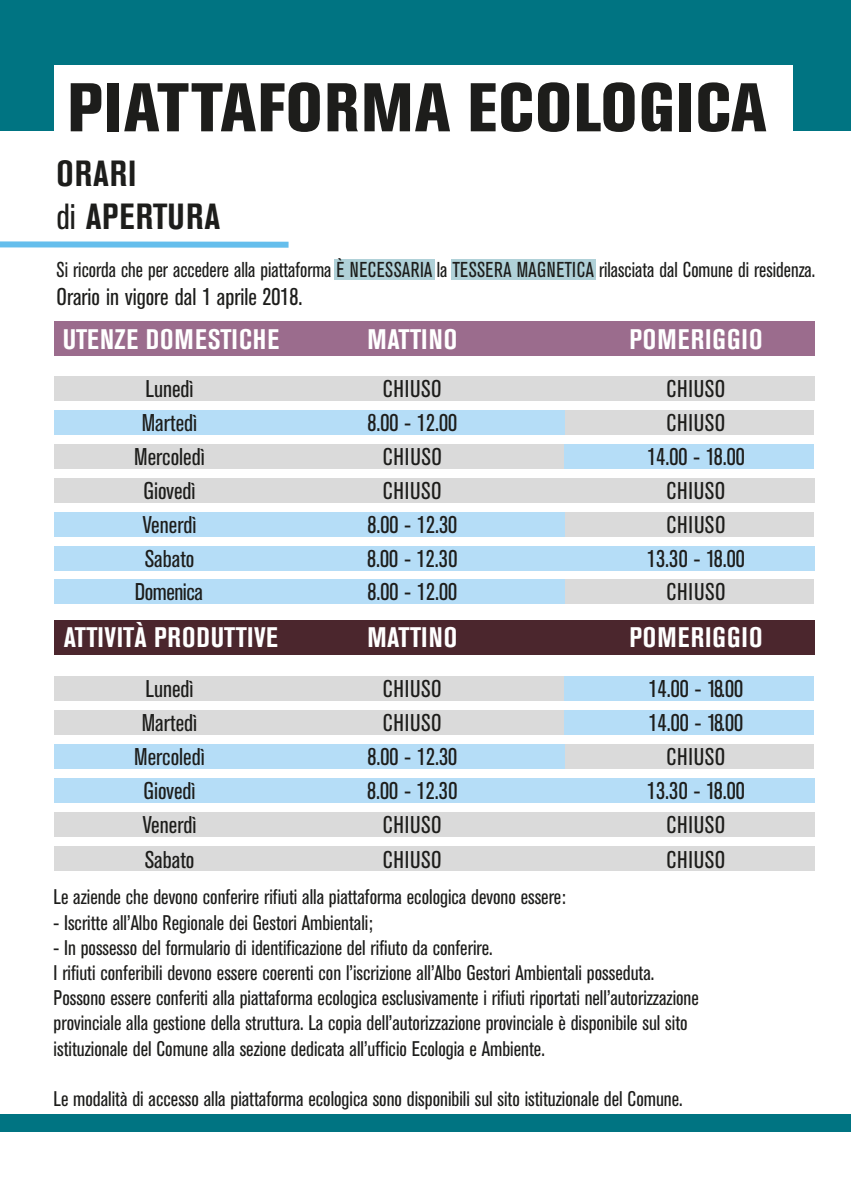
<style>
.page{position:relative;width:851px;height:1191px;background:#fff}
.page>*{position:absolute;margin:0;border:0;box-sizing:border-box;transform-origin:0 0}
.t1{font:800 condensed 68px "Akzidenz Grotesk BE";letter-spacing:.02em;color:#1d1d1b}
.t2{font:700 condensed 36px/43.2px "Akzidenz Grotesk BE";letter-spacing:.03em;color:#1d1d1b}
.t3{font:700 condensed 28px "Akzidenz Grotesk BE";letter-spacing:.035em;color:#fff}
.t4{font:condensed 24px "Akzidenz Grotesk BE";color:#1d1d1b}
.t5{font:condensed 24px "Akzidenz Grotesk BE";letter-spacing:-.02em;color:#1d1d1b}
.t6{font:condensed 21.4px "Akzidenz Grotesk BE";color:#1d1d1b;scale:.95 1}
.t7{font:condensed 21px/25.2px "Akzidenz Grotesk BE";color:#1d1d1b}
.s1{font-weight:400}
</style>
<div class="page">
<div style="left:0;top:1114px;width:850px;height:18px;background:#007482"></div>
<div style="left:0;top:0;width:850px;height:130px;background:#007482"></div>
<div style="left:54px;top:65px;width:738px;height:83px;background:#fff"></div>
<div style="left:451px;top:259px;width:144px;height:20px;background:#b0d1d8"></div>
<div style="left:334px;top:259px;width:100px;height:21px;background:#b0d1d8"></div>
<div style="left:0;top:241px;width:288px;height:7px;background:#65beec"></div>
<div style="left:54px;top:321px;width:760px;height:35px;background:#9b6c8d"></div>
<div style="left:54px;top:376px;width:760px;height:24px;background:#dadada"></div>
<div style="left:562px;top:410px;width:252px;height:24px;background:#dadada"></div>
<div style="left:54px;top:410px;width:510px;height:24px;background:#b5ddf7"></div>
<div style="left:54px;top:444px;width:512px;height:24px;background:#dadada"></div>
<div style="left:564px;top:444px;width:250px;height:24px;background:#b5ddf7"></div>
<div style="left:54px;top:478px;width:760px;height:24px;background:#dadada"></div>
<div style="left:562px;top:512px;width:252px;height:24px;background:#dadada"></div>
<div style="left:54px;top:512px;width:510px;height:24px;background:#b5ddf7"></div>
<div style="left:54px;top:546px;width:760px;height:24px;background:#b5ddf7"></div>
<div style="left:54px;top:676px;width:513px;height:24px;background:#dadada"></div>
<div style="left:54px;top:710px;width:512px;height:24px;background:#dadada"></div>
<div style="left:564px;top:676px;width:250px;height:24px;background:#b5ddf7"></div>
<div style="left:564px;top:710px;width:250px;height:24px;background:#b5ddf7"></div>
<div style="left:563px;top:744px;width:251px;height:24px;background:#dadada"></div>
<div style="left:54px;top:744px;width:510px;height:24px;background:#b5ddf7"></div>
<div style="left:54px;top:778px;width:760px;height:24px;background:#b5ddf7"></div>
<div style="left:54px;top:812px;width:760px;height:24px;background:#dadada"></div>
<div style="left:54px;top:846px;width:760px;height:24px;background:#dadada"></div>
<div style="left:54px;top:620px;width:760px;height:35px;background:#4b262d"></div>
<div style="left:562px;top:579px;width:252px;height:24px;background:#dadada"></div>
<div style="left:54px;top:579px;width:510px;height:24px;background:#b5ddf7"></div>
<h1 class="t1" style="left:67px;top:68px;width:700px">PIATTAFORMA ECOLOGICA</h1>
<h2 class="t2" style="left:56px;top:152px;width:165px">ORARI<br><span class="s1">di</span> APERTURA</h2>
<p class="t6" style="left:57px;top:258px;width:800px">Si ricorda che per accedere alla piattaforma È NECESSARIA la TESSERA MAGNETICA rilasciata dal Comune di residenza.</p>
<p class="t4" style="left:57px;top:283px;width:247px">Orario in vigore dal 1 aprile 2018.</p>
<h3 class="t3" style="left:63px;top:323px;width:218px">UTENZE DOMESTICHE</h3>
<h3 class="t3" style="left:367px;top:323px;width:91px">MATTINO</h3>
<h3 class="t3" style="left:629px;top:323px;width:134px">POMERIGGIO</h3>
<p class="t4" style="left:145px;top:376px;width:49px">Lunedì</p>
<p class="t4" style="left:383px;top:376px;width:60px">CHIUSO</p>
<p class="t4" style="left:666px;top:376px;width:60px">CHIUSO</p>
<p class="t4" style="left:142px;top:410px;width:57px">Martedì</p>
<p class="t4" style="left:367px;top:410px;width:91px">8.00 - 12.00</p>
<p class="t4" style="left:666px;top:410px;width:60px">CHIUSO</p>
<p class="t4" style="left:134px;top:444px;width:72px">Mercoledì</p>
<p class="t4" style="left:383px;top:444px;width:60px">CHIUSO</p>
<p class="t4" style="left:647px;top:444px;width:99px">14.00 - 18.00</p>
<p class="t4" style="left:143px;top:478px;width:54px">Giovedì</p>
<p class="t4" style="left:383px;top:478px;width:60px">CHIUSO</p>
<p class="t4" style="left:666px;top:478px;width:60px">CHIUSO</p>
<p class="t4" style="left:143px;top:512px;width:55px">Venerdì</p>
<p class="t4" style="left:367px;top:512px;width:91px">8.00 - 12.30</p>
<p class="t4" style="left:666px;top:512px;width:60px">CHIUSO</p>
<p class="t4" style="left:145px;top:546px;width:51px">Sabato</p>
<p class="t4" style="left:367px;top:546px;width:92px">8.00 - 12.30</p>
<p class="t4" style="left:647px;top:546px;width:99px">13.30 - 18.00</p>
<p class="t5" style="left:135px;top:578px;width:70px">Domenica</p>
<p class="t4" style="left:367px;top:578px;width:91px">8.00 - 12.00</p>
<p class="t4" style="left:666px;top:578px;width:60px">CHIUSO</p>
<h3 class="t3" style="left:64px;top:621px;width:216px">ATTIVITÀ PRODUTTIVE</h3>
<h3 class="t3" style="left:367px;top:621px;width:91px">MATTINO</h3>
<h3 class="t3" style="left:629px;top:621px;width:134px">POMERIGGIO</h3>
<p class="t4" style="left:145px;top:676px;width:49px">Lunedì</p>
<p class="t4" style="left:383px;top:676px;width:60px">CHIUSO</p>
<p class="t4" style="left:648px;top:676px;width:96px">14.00 - 18.00</p>
<p class="t4" style="left:142px;top:710px;width:57px">Martedì</p>
<p class="t4" style="left:383px;top:710px;width:60px">CHIUSO</p>
<p class="t4" style="left:648px;top:710px;width:96px">14.00 - 18.00</p>
<p class="t4" style="left:134px;top:744px;width:72px">Mercoledì</p>
<p class="t4" style="left:367px;top:744px;width:91px">8.00 - 12.30</p>
<p class="t4" style="left:666px;top:744px;width:60px">CHIUSO</p>
<p class="t4" style="left:143px;top:778px;width:54px">Giovedì</p>
<p class="t4" style="left:367px;top:778px;width:92px">8.00 - 12.30</p>
<p class="t4" style="left:647px;top:778px;width:99px">13.30 - 18.00</p>
<p class="t4" style="left:143px;top:812px;width:55px">Venerdì</p>
<p class="t4" style="left:383px;top:812px;width:60px">CHIUSO</p>
<p class="t4" style="left:666px;top:812px;width:60px">CHIUSO</p>
<p class="t4" style="left:145px;top:846px;width:51px">Sabato</p>
<p class="t4" style="left:383px;top:846px;width:60px">CHIUSO</p>
<p class="t4" style="left:666px;top:846px;width:60px">CHIUSO</p>
<p class="t7" style="left:54px;top:885px;width:513px">Le aziende che devono conferire rifiuti alla piattaforma ecologica devono essere:</p>
<p class="t7" style="left:54px;top:910px;width:320px">- Iscritte all’Albo Regionale dei Gestori Ambientali;</p>
<p class="t7" style="left:54px;top:935px;width:646px">- In possesso del formulario di identificazione del rifiuto da conferire.<br>I rifiuti conferibili devono essere coerenti con l’iscrizione all’Albo Gestori Ambientali posseduta.<br>Possono essere conferiti alla piattaforma ecologica esclusivamente i rifiuti riportati nell’autorizzazione provinciale alla gestione della struttura. La copia dell’autorizzazione provinciale è disponibile sul sito istituzionale del Comune alla sezione dedicata all’ufficio Ecologia e Ambiente.</p>
<p class="t7" style="left:54px;top:1086px;width:630px">Le modalità di accesso alla piattaforma ecologica sono disponibili sul sito istituzionale del Comune.</p>
</div>
